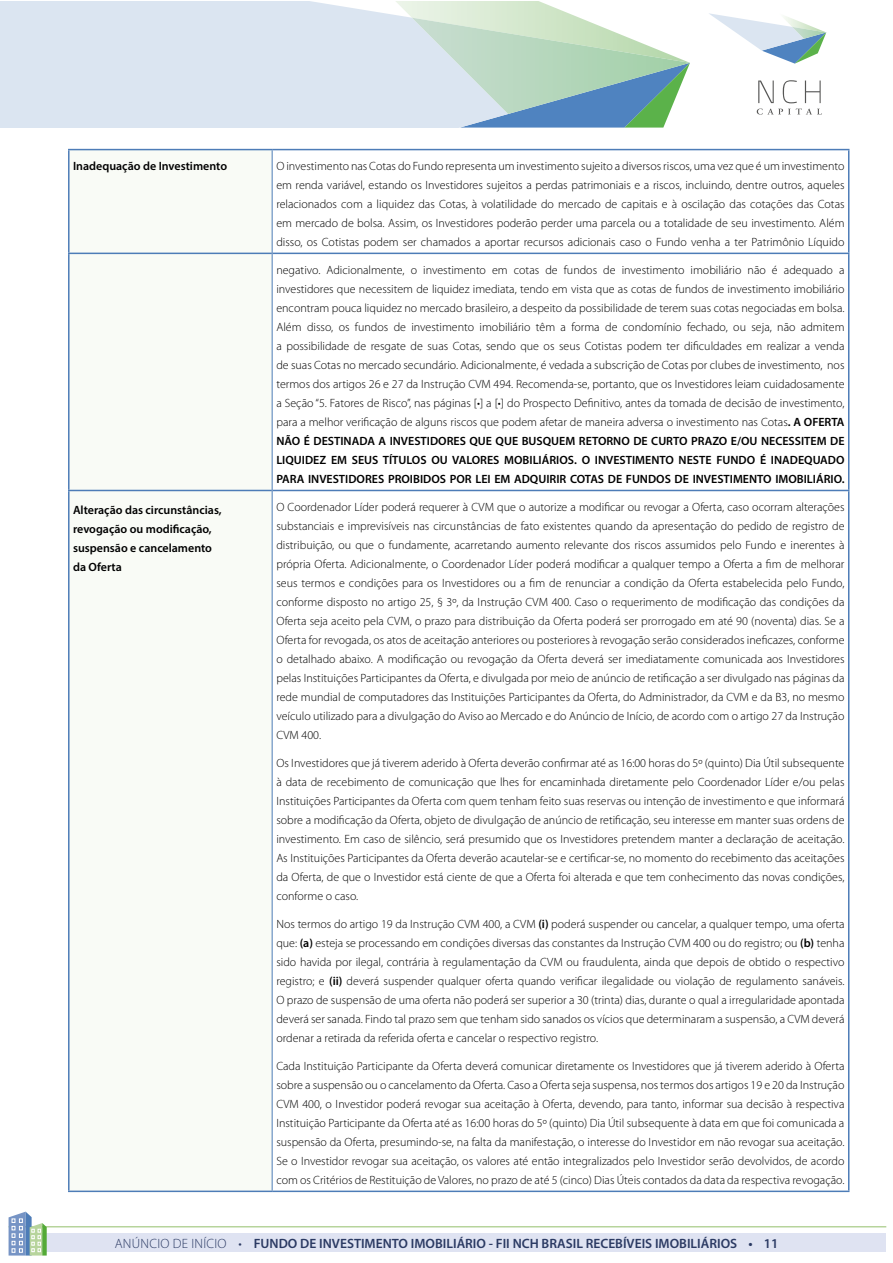
<style>
.page{position:relative;width:893px;height:1263px;background:#fff}
.page>*{position:absolute;margin:0;border:0;box-sizing:border-box;transform-origin:0 0}
.t1{font:600 13.5px "Myriad Pro";color:#2b3a63}
.t2{font:300 12px/19px "Myriad Pro";color:#000;text-align:justify}
.t3{font:600 12px/19px "Myriad Pro";color:#000}
.s1{font-weight:600}
.s2{font-weight:300}
</style>
<div class="page">
<hr style="left:9px;top:1226px;width:877px;height:1px;background:#b7d49c">
<div style="left:32px;top:1233px;width:854px;height:19px;background:#dfe3f2"></div>
<svg style="left:9px;top:1211px;width:38px;height:44px"></svg>
<svg style="left:757px;top:80px;width:65px;height:35px"></svg>
<svg style="left:709px;top:13px;width:117px;height:51px"></svg>
<div style="left:0;top:1px;width:394px;height:127px;background:#dbe5f1"></div>
<svg style="left:394px;top:1px;width:296px;height:127px"></svg>
<div style="left:70px;top:150px;width:202px;height:1040px;background:#f9fbf6"></div>
<hr style="left:68px;top:149px;width:204px;height:1px;background:#4d7cb7">
<hr style="left:68px;top:150px;width:2px;height:103px;background:#4d7cb7">
<hr style="left:272px;top:149px;width:577px;height:1px;background:#4d7cb7">
<hr style="left:848px;top:150px;width:1px;height:103px;background:#4d7cb7">
<hr style="left:68px;top:253px;width:204px;height:1px;background:#4d7cb7">
<hr style="left:68px;top:254px;width:2px;height:236px;background:#4d7cb7">
<hr style="left:273px;top:253px;width:576px;height:1px;background:#4d7cb7">
<hr style="left:848px;top:254px;width:1px;height:236px;background:#4d7cb7">
<hr style="left:68px;top:490px;width:204px;height:1px;background:#4d7cb7">
<hr style="left:68px;top:491px;width:2px;height:699px;background:#4d7cb7">
<hr style="left:273px;top:490px;width:576px;height:1px;background:#4d7cb7">
<hr style="left:848px;top:491px;width:1px;height:699px;background:#4d7cb7">
<hr style="left:68px;top:1190px;width:204px;height:2px;background:#4d7cb7">
<hr style="left:272px;top:1190px;width:577px;height:2px;background:#4d7cb7">
<hr style="left:272px;top:150px;width:1px;height:103px;background:#4d7cb7">
<hr style="left:272px;top:253px;width:1px;height:237px;background:#4d7cb7">
<hr style="left:272px;top:490px;width:1px;height:700px;background:#4d7cb7">
<p class="t3" style="left:73px;top:156px;width:156px">Inadequação de Investimento</p>
<p class="t2" style="left:276px;top:157px;width:570px">O investimento nas Cotas do Fundo representa um investimento sujeito a diversos riscos, uma vez que é um investimento em renda variável, estando os Investidores sujeitos a perdas patrimoniais e a riscos, incluindo, dentre outros, aqueles relacionados com a liquidez das Cotas, à volatilidade do mercado de capitais e à oscilação das cotações das Cotas em mercado de bolsa. Assim, os Investidores poderão perder uma parcela ou a totalidade de seu investimento. Além disso, os Cotistas podem ser chamados a aportar recursos adicionais caso o Fundo venha a ter Patrimônio Líquido</p>
<p class="t2" style="left:276px;top:260px;width:570px">negativo. Adicionalmente, o investimento em cotas de fundos de investimento imobiliário não é adequado a investidores que necessitem de liquidez imediata, tendo em vista que as cotas de fundos de investimento imobiliário encontram pouca liquidez no mercado brasileiro, a despeito da possibilidade de terem suas cotas negociadas em bolsa.<br>Além disso, os fundos de investimento imobiliário têm a forma de condomínio fechado, ou seja, não admitem a possibilidade de resgate de suas Cotas, sendo que os seus Cotistas podem ter dificuldades em realizar a venda de suas Cotas no mercado secundário. Adicionalmente, é vedada a subscrição de Cotas por clubes de investimento, nos termos dos artigos 26 e 27 da Instrução CVM 494. Recomenda-se, portanto, que os Investidores leiam cuidadosamente a Seção “5. Fatores de Risco”, nas páginas [•] a [•] do Prospecto Definitivo, antes da tomada de decisão de investimento, para a melhor verificação de alguns riscos que podem afetar de maneira adversa o investimento nas Cotas<span class="s1">. A OFERTA NÃO É DESTINADA A INVESTIDORES QUE QUE BUSQUEM RETORNO DE CURTO PRAZO E/OU NECESSITEM DE LIQUIDEZ EM SEUS TÍTULOS OU VALORES MOBILIÁRIOS. O INVESTIMENTO NESTE FUNDO É INADEQUADO PARA INVESTIDORES PROIBIDOS POR LEI EM ADQUIRIR COTAS DE FUNDOS DE INVESTIMENTO IMOBILIÁRIO.</span></p>
<p class="t3" style="left:73px;top:500px;width:150px">Alteração das circunstâncias, revogação ou modificação, suspensão e cancelamento da Oferta</p>
<p class="t2" style="left:276px;top:497px;width:570px">O Coordenador Líder poderá requerer à CVM que o autorize a modificar ou revogar a Oferta, caso ocorram alterações substanciais e imprevisíveis nas circunstâncias de fato existentes quando da apresentação do pedido de registro de distribuição, ou que o fundamente, acarretando aumento relevante dos riscos assumidos pelo Fundo e inerentes à própria Oferta. Adicionalmente, o Coordenador Líder poderá modificar a qualquer tempo a Oferta a fim de melhorar seus termos e condições para os Investidores ou a fim de renunciar a condição da Oferta estabelecida pelo Fundo, conforme disposto no artigo 25, § 3º, da Instrução CVM 400. Caso o requerimento de modificação das condições da Oferta seja aceito pela CVM, o prazo para distribuição da Oferta poderá ser prorrogado em até 90 (noventa) dias. Se a Oferta for revogada, os atos de aceitação anteriores ou posteriores à revogação serão considerados ineficazes, conforme o detalhado abaixo. A modificação ou revogação da Oferta deverá ser imediatamente comunicada aos Investidores pelas Instituições Participantes da Oferta, e divulgada por meio de anúncio de retificação a ser divulgado nas páginas da rede mundial de computadores das Instituições Participantes da Oferta, do Administrador, da CVM e da B3, no mesmo veículo utilizado para a divulgação do Aviso ao Mercado e do Anúncio de Início, de acordo com o artigo 27 da Instrução CVM 400.</p>
<p class="t2" style="left:276px;top:753px;width:570px">Os Investidores que já tiverem aderido à Oferta deverão confirmar até as 16:00 horas do 5º (quinto) Dia Útil subsequente à data de recebimento de comunicação que lhes for encaminhada diretamente pelo Coordenador Líder e/ou pelas Instituições Participantes da Oferta com quem tenham feito suas reservas ou intenção de investimento e que informará sobre a modificação da Oferta, objeto de divulgação de anúncio de retificação, seu interesse em manter suas ordens de investimento. Em caso de silêncio, será presumido que os Investidores pretendem manter a declaração de aceitação.<br>As Instituições Participantes da Oferta deverão acautelar-se e certificar-se, no momento do recebimento das aceitações da Oferta, de que o Investidor está ciente de que a Oferta foi alterada e que tem conhecimento das novas condições, conforme o caso.</p>
<p class="t2" style="left:276px;top:914px;width:570px">Nos termos do artigo 19 da Instrução CVM 400, a CVM <span class="s1">(i)</span> poderá suspender ou cancelar, a qualquer tempo, uma oferta que: <span class="s1">(a)</span> esteja se processando em condições diversas das constantes da Instrução CVM 400 ou do registro; ou <span class="s1">(b)</span> tenha sido havida por ilegal, contrária à regulamentação da CVM ou fraudulenta, ainda que depois de obtido o respectivo registro; e <span class="s1">(ii)</span> deverá suspender qualquer oferta quando verificar ilegalidade ou violação de regulamento sanáveis.<br>O prazo de suspensão de uma oferta não poderá ser superior a 30 (trinta) dias, durante o qual a irregularidade apontada deverá ser sanada. Findo tal prazo sem que tenham sido sanados os vícios que determinaram a suspensão, a CVM deverá ordenar a retirada da referida oferta e cancelar o respectivo registro.</p>
<p class="t2" style="left:276px;top:1056px;width:570px">Cada Instituição Participante da Oferta deverá comunicar diretamente os Investidores que já tiverem aderido à Oferta sobre a suspensão ou o cancelamento da Oferta. Caso a Oferta seja suspensa, nos termos dos artigos 19 e 20 da Instrução CVM 400, o Investidor poderá revogar sua aceitação à Oferta, devendo, para tanto, informar sua decisão à respectiva Instituição Participante da Oferta até as 16:00 horas do 5º (quinto) Dia Útil subsequente à data em que foi comunicada a suspensão da Oferta, presumindo-se, na falta da manifestação, o interesse do Investidor em não revogar sua aceitação.<br>Se o Investidor revogar sua aceitação, os valores até então integralizados pelo Investidor serão devolvidos, de acordo com os Critérios de Restituição de Valores, no prazo de até 5 (cinco) Dias Úteis contados da data da respectiva revogação.</p>
<p class="t1" style="left:115px;top:1235px;width:665px"><span class="s2">ANÚNCIO DE INÍCIO •</span> FUNDO DE INVESTIMENTO IMOBILIÁRIO - FII NCH BRASIL RECEBÍVEIS IMOBILIÁRIOS • 11</p>
</div>
